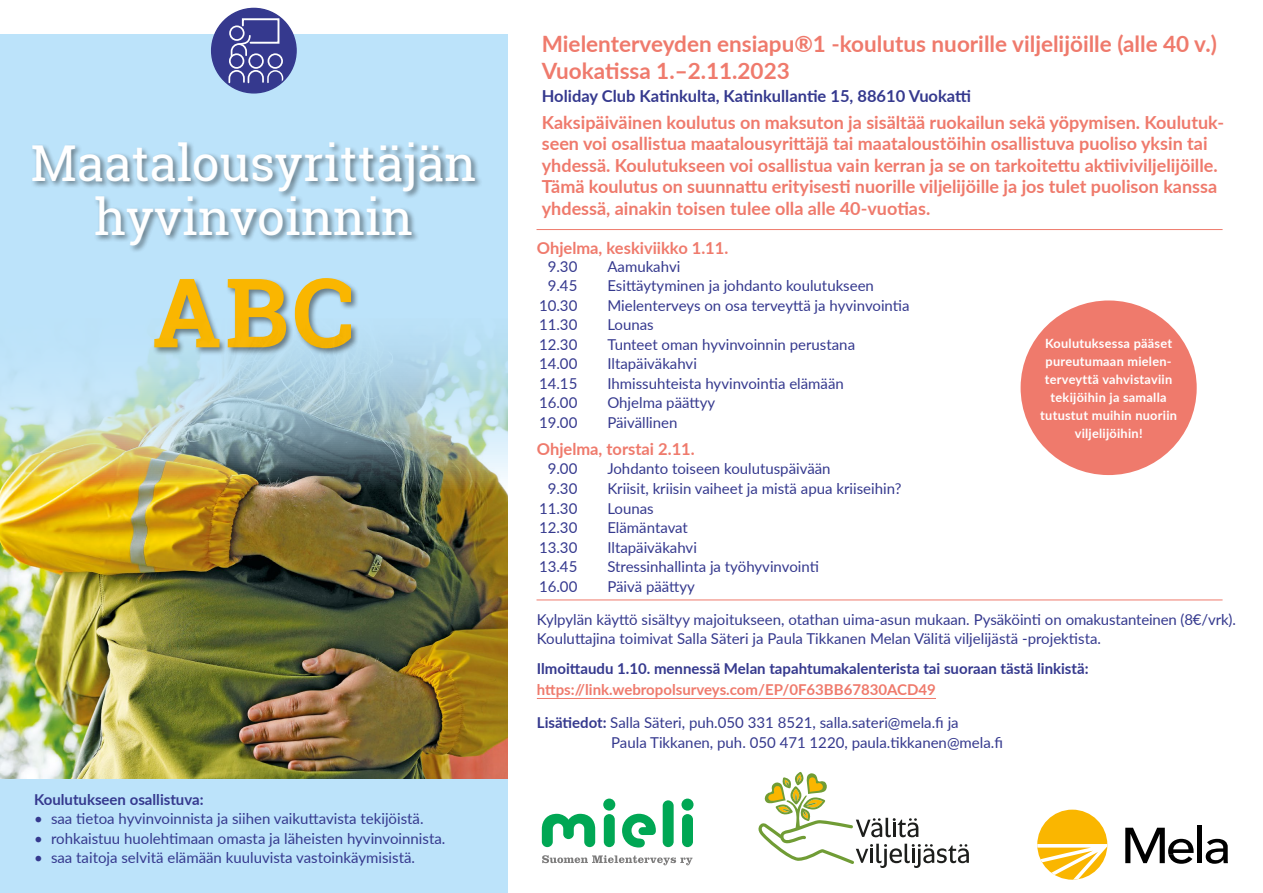
<style>
.page{position:relative;width:1263px;height:893px;background:#fff}
.page>*{position:absolute;margin:0;border:0;box-sizing:border-box;transform-origin:0 0}
.H1_Otsikko{font:700 96px "Roboto Slab";color:#fab600}
.H1_Otsikko-2{font:49.5px/54px "Roboto Slab";color:#fff;text-align:center}
.P_Ingressi_1{font:700 22.5px/27px "Lato";color:#ef7a6c}
.P_Ingressi_2{font:700 18px/21.6px "Lato";color:#ef7a6c}
.P_Ingressi_1-2{font:700 16.5px "Lato";color:#35398e}
.P_Ingressi_2-2{font:700 16.5px "Lato";color:#ef7a6c}
.P_Leipäteksti{font:15px/19.5px "Lato";color:#35398e}
.P_Luetelma{font:15px "Lato";color:#35398e}
.P_Leipäteksti-2{font:700 15px "Lato";color:#35398e}
.P_Leipäteksti-3{font:700 15px "Lato";color:#ef7a6c}
.P_Leipäteksti-4{font:700 12.75px/18px "Lato";letter-spacing:.02em;color:#fff;text-align:center}
.s1{font-weight:700}
</style>
<div class="page">
<hr style="left:537px;top:698px;width:399px;height:1px;background:#ef7a6c">
<div style="left:0;top:34px;width:508px;height:859px;background:#bce3fa"></div>
<div style="left:212px;top:8px;width:84px;height:85px;background:#35398e;border-radius:50%"></div>
<div style="left:229px;top:25px;width:16px;height:16px;border:2px solid #fff;border-radius:50%"></div>
<svg style="left:230px;top:18px;width:50px;height:38px"></svg>
<div style="left:229px;top:53px;width:16px;height:16px;border:2px solid #fff;border-radius:50%"></div>
<div style="left:267px;top:53px;width:16px;height:16px;border:2px solid #fff;border-radius:50%"></div>
<svg style="left:228px;top:70px;width:56px;height:14px"></svg>
<div style="left:248px;top:53px;width:16px;height:16px;border:2px solid #fff;border-radius:50%"></div>
<hr style="left:536px;top:229px;width:686px;height:1px;background:#ef7a6c">
<hr style="left:536px;top:600px;width:686px;height:1px;background:#ef7a6c">
<svg style="left:1125px;top:828px;width:68px;height:36px"></svg>
<div style="left:1197px;top:825px;width:5px;height:38px;background:#000"></div>
<svg style="left:1206px;top:839px;width:22px;height:25px"></svg>
<div style="left:1037px;top:810px;width:70px;height:70px;background:#fab600;border-radius:50%"></div>
<svg style="left:1037px;top:844px;width:70px;height:36px"></svg>
<svg style="left:758px;top:772px;width:211px;height:96px"></svg>
<div style="left:31px;top:141px;width:452px;height:215px;background:#000;opacity:.44"></div>
<div style="left:1020px;top:300px;width:177px;height:175px;background:#ef7a6c;border-radius:50%"></div>
<div style="left:663px;top:800px;width:11px;height:47px;background:#00a754;border-radius:5px"></div>
<svg style="left:622px;top:814px;width:34px;height:33px"></svg>
<div style="left:604px;top:814px;width:11px;height:33px;background:#00a754;border-radius:5px"></div>
<div style="left:603px;top:799px;width:12px;height:12px;background:#00a754;border-radius:50%"></div>
<div style="left:682px;top:814px;width:11px;height:33px;background:#00a754;border-radius:5px"></div>
<div style="left:681px;top:799px;width:12px;height:12px;background:#00a754;border-radius:50%"></div>
<svg style="left:542px;top:813px;width:53px;height:34px"></svg>
<svg style="left:542px;top:855px;width:150px;height:10px"></svg>
<img style="left:0;top:319px;width:507px;height:459px">
<h1 class="H1_Otsikko-2" style="left:31px;top:135px;width:447px">Maatalousyrittäjän hyvinvoinnin</h1>
<h1 class="H1_Otsikko" style="left:152px;top:247px;width:204px">ABC</h1>
<p class="P_Leipäteksti-2" style="left:34px;top:788px;width:171px">Koulutukseen osallistuva:</p>
<p class="P_Luetelma" style="left:34px;top:808px;width:391px">• saa tietoa hyvinvoinnista ja siihen vaikuttavista tekijöistä.</p>
<p class="P_Luetelma" style="left:34px;top:827px;width:413px">• rohkaistuu huolehtimaan omasta ja läheisten hyvinvoinnista.</p>
<p class="P_Luetelma" style="left:34px;top:847px;width:382px">• saa taitoja selvitä elämään kuuluvista vastoinkäymisistä.</p>
<p class="P_Ingressi_1" style="left:542px;top:29px;width:676px">Mielenterveyden ensiapu®1 -koulutus nuorille viljelijöille (alle 40 v.)<br>Vuokatissa 1.–2.11.2023</p>
<p class="P_Ingressi_1-2" style="left:542px;top:83px;width:431px">Holiday Club Katinkulta, Katinkullantie 15, 88610 Vuokatti</p>
<p class="P_Ingressi_2" style="left:542px;top:110px;width:684px">Kaksipäiväinen koulutus on maksuton ja sisältää ruokailun sekä yöpymisen. Koulutuk&shy;seen voi osallistua maatalousyrittäjä tai maataloustöihin osallistuva puoliso yksin tai yhdessä. Koulutukseen voi osallistua vain kerran ja se on tarkoitettu aktiiviviljelijöille.<br>Tämä koulutus on suunnattu erityisesti nuorille viljelijöille ja jos tulet puolison kanssa yhdessä, ainakin toisen tulee olla alle 40-vuotias.</p>
<p class="P_Ingressi_2-2" style="left:537px;top:236px;width:193px">Ohjelma, keskiviikko 1.11.</p>
<p class="P_Leipäteksti" style="left:548px;top:256px;width:31px">9.30</p>
<p class="P_Leipäteksti" style="left:607px;top:256px;width:74px">Aamukahvi</p>
<p class="P_Leipäteksti" style="left:548px;top:275px;width:31px">9.45</p>
<p class="P_Leipäteksti" style="left:607px;top:275px;width:268px">Esittäytyminen ja johdanto koulutukseen</p>
<p class="P_Leipäteksti" style="left:539px;top:295px;width:40px">10.30</p>
<p class="P_Leipäteksti" style="left:607px;top:295px;width:304px">Mielenterveys on osa terveyttä ja hyvinvointia</p>
<p class="P_Leipäteksti" style="left:539px;top:314px;width:40px">11.30</p>
<p class="P_Leipäteksti" style="left:607px;top:314px;width:48px">Lounas</p>
<p class="P_Leipäteksti" style="left:539px;top:334px;width:40px">12.30</p>
<p class="P_Leipäteksti" style="left:607px;top:334px;width:249px">Tunteet oman hyvinvoinnin perustana</p>
<p class="P_Leipäteksti" style="left:539px;top:353px;width:40px">14.00</p>
<p class="P_Leipäteksti" style="left:607px;top:353px;width:91px">Iltapäiväkahvi</p>
<p class="P_Leipäteksti" style="left:539px;top:373px;width:40px">14.15</p>
<p class="P_Leipäteksti" style="left:607px;top:373px;width:238px">Ihmissuhteista hyvinvointia elämään</p>
<p class="P_Leipäteksti" style="left:539px;top:392px;width:40px">16.00</p>
<p class="P_Leipäteksti" style="left:607px;top:392px;width:109px">Ohjelma päättyy</p>
<p class="P_Leipäteksti" style="left:539px;top:412px;width:40px">19.00</p>
<p class="P_Leipäteksti" style="left:607px;top:412px;width:72px">Päivällinen</p>
<p class="P_Ingressi_2-2" style="left:537px;top:437px;width:159px">Ohjelma, torstai 2.11.</p>
<p class="P_Leipäteksti" style="left:548px;top:459px;width:31px">9.00</p>
<p class="P_Leipäteksti" style="left:607px;top:459px;width:225px">Johdanto toiseen koulutuspäivään</p>
<p class="P_Leipäteksti" style="left:548px;top:478px;width:31px">9.30</p>
<p class="P_Leipäteksti" style="left:607px;top:478px;width:296px">Kriisit, kriisin vaiheet ja mistä apua kriiseihin?</p>
<p class="P_Leipäteksti" style="left:539px;top:498px;width:40px">11.30</p>
<p class="P_Leipäteksti" style="left:607px;top:498px;width:48px">Lounas</p>
<p class="P_Leipäteksti" style="left:539px;top:517px;width:40px">12.30</p>
<p class="P_Leipäteksti" style="left:607px;top:517px;width:82px">Elämäntavat</p>
<p class="P_Leipäteksti" style="left:539px;top:537px;width:40px">13.30</p>
<p class="P_Leipäteksti" style="left:607px;top:537px;width:91px">Iltapäiväkahvi</p>
<p class="P_Leipäteksti" style="left:539px;top:556px;width:40px">13.45</p>
<p class="P_Leipäteksti" style="left:607px;top:556px;width:213px">Stressinhallinta ja työhyvinvointi</p>
<p class="P_Leipäteksti" style="left:539px;top:576px;width:40px">16.00</p>
<p class="P_Leipäteksti" style="left:607px;top:576px;width:89px">Päivä päättyy</p>
<p class="P_Leipäteksti" style="left:537px;top:609px;width:700px">Kylpylän käyttö sisältyy majoitukseen, otathan uima-asun mukaan. Pysäköinti on omakustanteinen (8€/vrk).<br>Kouluttajina toimivat Salla Säteri ja Paula Tikkanen Melan Välitä viljelijästä -projektista.</p>
<p class="P_Leipäteksti-2" style="left:537px;top:657px;width:553px">Ilmoittaudu 1.10. mennessä Melan tapahtumakalenterista tai suoraan tästä linkistä:</p>
<p class="P_Leipäteksti-3" style="left:537px;top:678px;width:401px">https://link.webropolsurveys.com/EP/0F63BB67830ACD49</p>
<p class="P_Leipäteksti" style="left:611px;top:712px;width:393px;text-indent:-74px"><span class="s1">Lisätiedot:</span> Salla Säteri, puh.050 331 8521, salla.sateri@mela.fi ja<br>Paula Tikkanen, puh. 050 471 1220, paula.tikkanen@mela.fi</p>
<p class="P_Leipäteksti-4" style="left:1040px;top:334px;width:138px">Koulutuksessa pääset pureutumaan mielen&shy;terveyttä vahvistaviin tekijöihin ja samalla tutustut muihin nuoriin viljelijöihin!</p>
</div>
